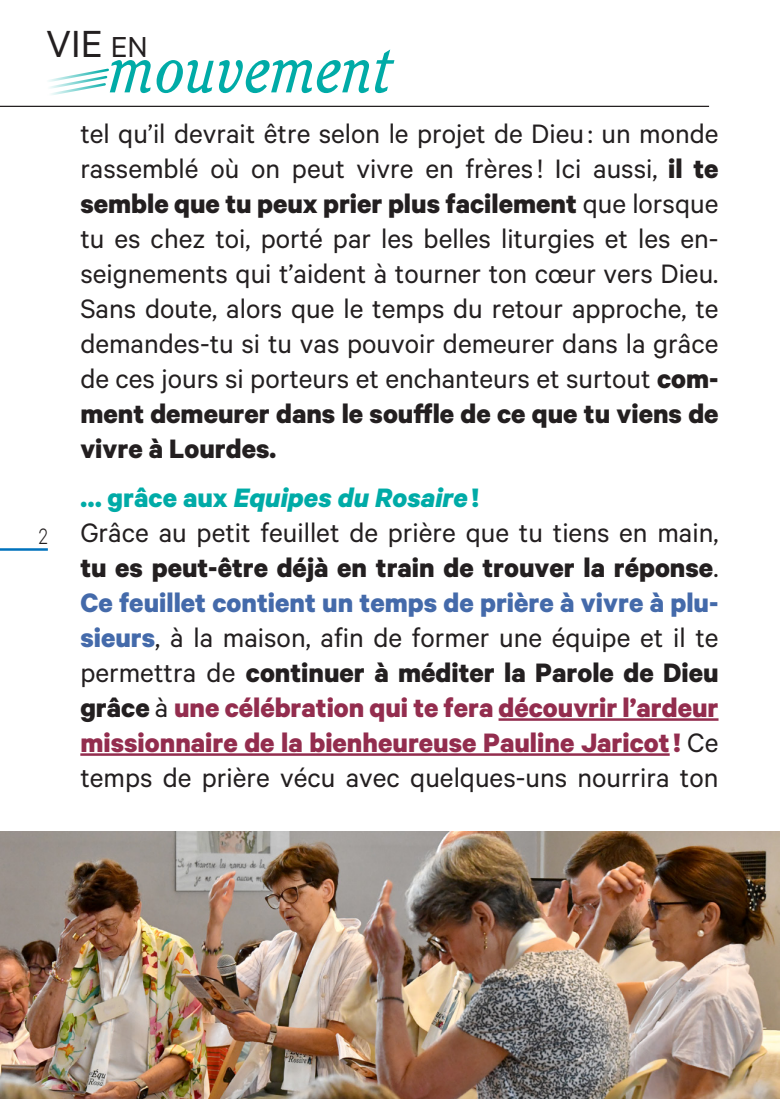
<style>
.page{position:relative;width:780px;height:1099px;background:#fff}
.page>*{position:absolute;margin:0;border:0;box-sizing:border-box;transform-origin:0 0}
.t1{font:italic 65px "Cushing";color:#00aba7}
.t2{font:42.5px "Calibre";color:#231f20}
.t3{font:30px/35px "Calibre";color:#231f20;text-align:justify}
.t4{font:300 25px "Calibre";color:#231f20;scale:.8 1}
.s1{font-size:32.5px}
.s2{font-weight:700}
.s3{font-weight:700;color:#00aba7}
.s4{font-weight:700;font-style:italic;color:#00aba7}
.s5{font-weight:700;color:#446aaa}
.s6{font-weight:700;color:#932d4e}
</style>
<div class="page">
<hr style="left:498px;top:718px;width:220px;height:2px;background:#932d4e">
<hr style="left:80px;top:753px;width:589px;height:2px;background:#932d4e">
<hr style="left:0;top:106px;width:709px;height:1px;background:#231f20">
<svg style="left:48px;top:68px;width:61px;height:27px"></svg>
<img style="left:0;top:831px;width:779px;height:267px">
<hr style="left:0;top:548px;width:48px;height:2px;background:#0072bc">
<h2 class="t2" style="left:46px;top:19px;width:103px">VIE <span class="s1">EN</span></h2>
<h1 class="t1" style="left:110px;top:30px;width:284px">mouvement</h1>
<p class="t4" style="left:39px;top:521px;width:13px">2</p>
<p class="t3" style="left:80px;top:115px;width:639px">tel qu’il devrait être selon le projet de Dieu : un monde rassemblé où on peut vivre en frères ! Ici aussi, <span class="s2">il te semble que tu peux prier plus facilement</span> que lorsque tu es chez toi, porté par les belles liturgies et les en&shy;seignements qui t’aident à tourner ton cœur vers Dieu.<br>Sans doute, alors que le temps du retour approche, te demandes-tu si tu vas pouvoir demeurer dans la grâce de ces jours si porteurs et enchanteurs et surtout <span class="s2">com&shy;ment demeurer dans le souffle de ce que tu viens de vivre à Lourdes.</span></p>
<p class="t3" style="left:80px;top:479px;width:639px;text-align:left"><span class="s3">… grâce aux</span> <span class="s4">Equipes du Rosaire</span> <span class="s3">!<br></span>Grâce au petit feuillet de prière que tu tiens en main, <span class="s2">tu es peut-être déjà en train de trouver la réponse</span>.<br><span class="s5">Ce feuillet contient un temps de prière à vivre à plu&shy;sieurs</span>, à la maison, afin de former une équipe et il te permettra de <span class="s2">continuer à méditer la Parole de Dieu grâce</span> à <span class="s6">une célébration qui te fera découvrir l’ardeur missionnaire de la bienheureuse Pauline Jaricot!</span> Ce temps de prière vécu avec quelques-uns nourrira ton</p>
</div>
